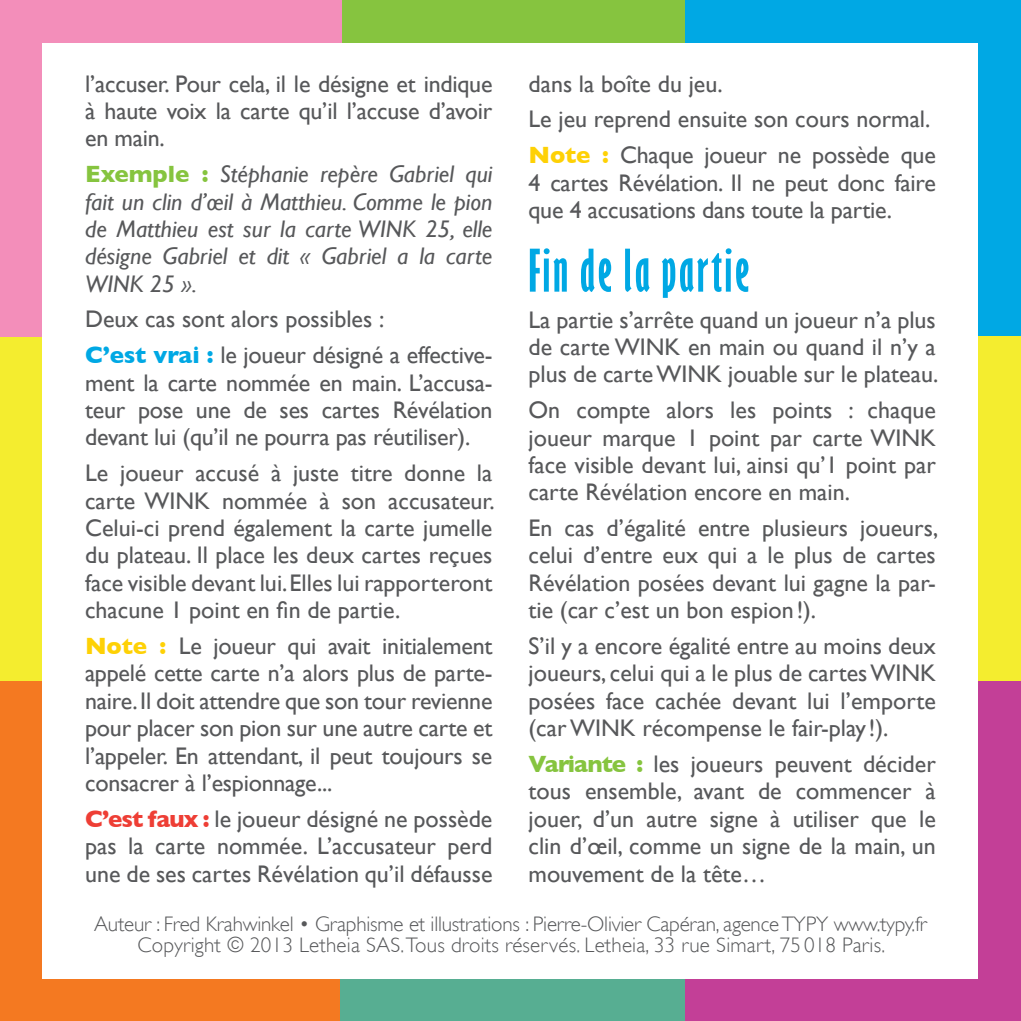
<style>
.page{position:relative;width:1021px;height:1021px;background:#fff}
.page>*{position:absolute;margin:0;border:0;box-sizing:border-box;transform-origin:0 0}
.t1{font:700 extra-condensed 54px "Gill Sans";letter-spacing:.05em;color:#00a8e4}
.t2{font:24px/27.3px "Gill Sans";color:#57585a;text-align:justify}
.t3{font:italic 24px/27.3px "Gill Sans";color:#57585a;text-align:justify}
.t4{font:300 21px/21px "Gill Sans";letter-spacing:-.01em;color:#57585a;text-align:center}
.s1{font-weight:700;color:#fed105}
.s2{font-weight:700;color:#86c43f}
.s3{font-weight:700;font-style:normal;color:#86c43f}
.s4{font-weight:700;color:#00a8e4}
.s5{font-weight:700;color:#ee3e35}
</style>
<div class="page">
<div style="left:339px;top:919px;width:346px;height:102px;background:#57ae92"></div>
<div style="left:685px;top:680px;width:336px;height:341px;background:#c33f97"></div>
<div style="left:0;top:680px;width:340px;height:341px;background:#f47921"></div>
<div style="left:0;top:335px;width:1021px;height:345px;background:#f4ed2f"></div>
<div style="left:683px;top:0;width:338px;height:336px;background:#00a8e4"></div>
<div style="left:341px;top:0;width:343px;height:122px;background:#86c43f"></div>
<div style="left:0;top:0;width:342px;height:337px;background:#f38eba"></div>
<div style="left:43px;top:43px;width:935px;height:935px;background:#fff"></div>
<p class="t2" style="left:528px;top:65px;width:409px;line-height:36px;text-align:left">dans la boîte du jeu.<br>Le jeu reprend ensuite son cours normal.<br><span class="s1">Note :</span> Chaque joueur ne possède que</p>
<p class="t2" style="left:528px;top:169px;width:409px">4 cartes Révélation. Il ne peut donc faire que 4 accusations dans toute la partie.</p>
<h1 class="t1" style="left:528px;top:237px;width:222px">Fin de la partie</h1>
<p class="t2" style="left:528px;top:305px;width:411px">La partie s’arrête quand un joueur n’a plus de carte WINK en main ou quand il n’y a plus de carte WINK jouable sur le plateau.</p>
<p class="t2" style="left:528px;top:396px;width:409px">On compte alors les points : chaque joueur marque 1 point par carte WINK face visible devant lui, ainsi qu’1 point par carte Révélation encore en main.</p>
<p class="t2" style="left:528px;top:514px;width:411px">En cas d’égalité entre plusieurs joueurs, celui d’entre eux qui a le plus de cartes Révélation posées devant lui gagne la par&shy;tie (car c’est un bon espion!).</p>
<p class="t2" style="left:528px;top:632px;width:409px">S’il y a encore égalité entre au moins deux joueurs, celui qui a le plus de cartes WINK posées face cachée devant lui l’emporte (car WINK récompense le fair-play !).</p>
<p class="t2" style="left:528px;top:750px;width:409px"><span class="s2">Variante :</span> les joueurs peuvent décider tous ensemble, avant de commencer à jouer, d’un autre signe à utiliser que le clin d’œil, comme un signe de la main, un mouvement de la tête…</p>
<p class="t4" style="left:94px;top:912px;width:834px">Auteur : Fred Krahwinkel • Graphisme et illustrations : Pierre-Olivier Capéran, agence TYPY www.typy.fr<br>Copyright © 2013 Letheia SAS. Tous droits réservés. Letheia, 33 rue Simart, 75 018 Paris.</p>
<p class="t2" style="left:85px;top:69px;width:409px">l’accuser. Pour cela, il le désigne et indique à haute voix la carte qu’il l’accuse d’avoir en main.</p>
<p class="t3" style="left:85px;top:160px;width:409px"><span class="s3">Exemple :</span> Stéphanie repère Gabriel qui fait un clin d’œil à Matthieu. Comme le pion de Matthieu est sur la carte WINK 25, elle désigne Gabriel et dit « Gabriel a la carte WINK 25 ».</p>
<p class="t2" style="left:85px;top:301px;width:409px;line-height:36px">Deux cas sont alors possibles :<br><span class="s4">C’est vrai :</span> le joueur désigné a effective-</p>
<p class="t2" style="left:85px;top:369px;width:409px">ment la carte nommée en main. L’accusa&shy;teur pose une de ses cartes Révélation devant lui (qu’il ne pourra pas réutiliser).</p>
<p class="t2" style="left:85px;top:459px;width:411px">Le joueur accusé à juste titre donne la carte WINK nommée à son accusateur.<br>Celui-ci prend également la carte jumelle du plateau. Il place les deux cartes reçues face visible devant lui. Elles lui rapporteront chacune 1 point en fin de partie.</p>
<p class="t2" style="left:85px;top:632px;width:409px"><span class="s1">Note :</span> Le joueur qui avait initialement appelé cette carte n’a alors plus de parte&shy;naire. Il doit attendre que son tour revienne pour placer son pion sur une autre carte et l’appeler. En attendant, il peut toujours se consacrer à l’espionnage...</p>
<p class="t2" style="left:85px;top:804px;width:409px"><span class="s5">C’est faux :</span> le joueur désigné ne possède pas la carte nommée. L’accusateur perd une de ses cartes Révélation qu’il défausse</p>
</div>
